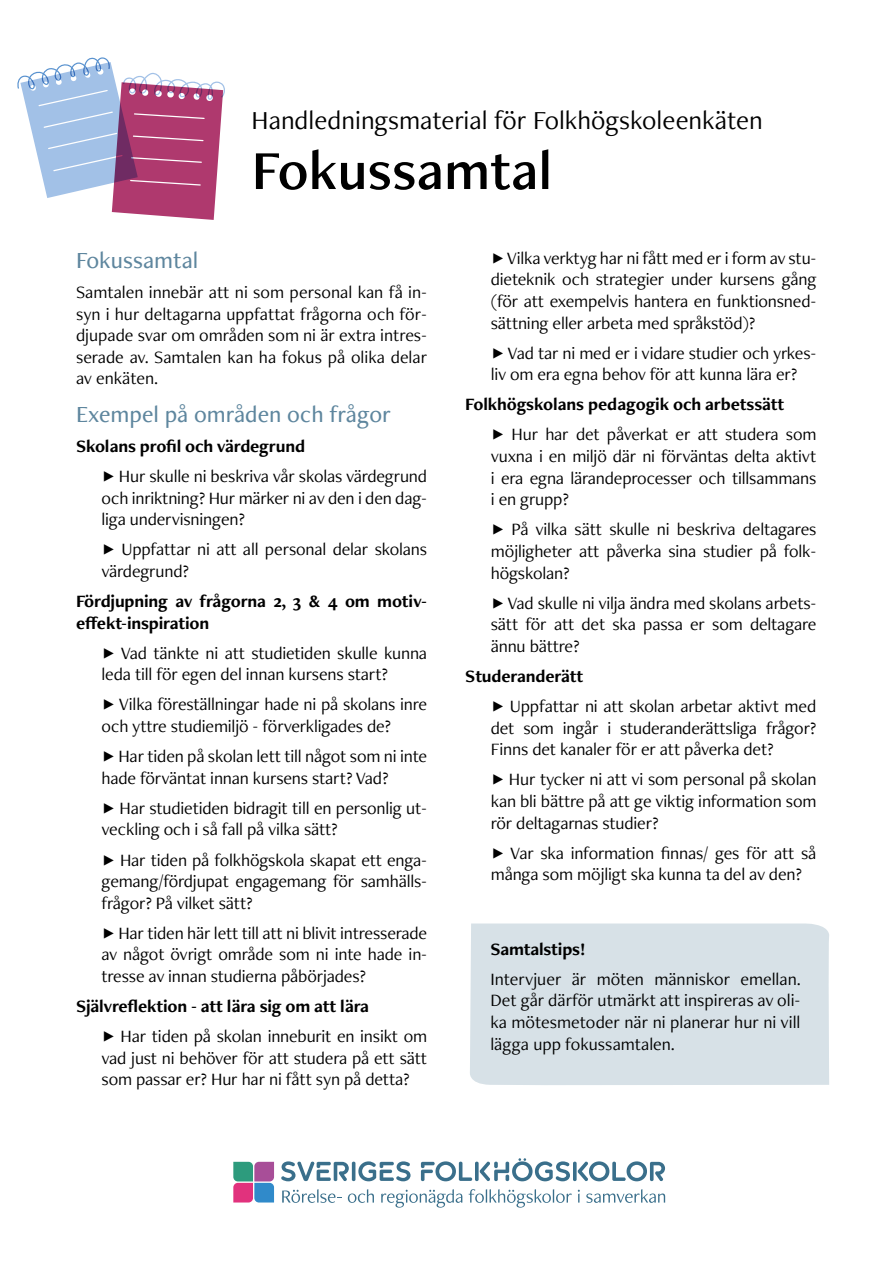
<style>
.page{position:relative;width:893px;height:1263px;background:#fff}
.page>*{position:absolute;margin:0;border:0;box-sizing:border-box;transform-origin:0 0}
.t1{font:57px "Freight Neo Pro Semi";color:#000}
.t2{font:27px "Freight Neo Pro";color:#000}
.t3{font:500 24px "Freight Neo Pro";color:#5e869e}
.t4{font:18px/21.6px "Freight Neo Pro";letter-spacing:-.01em;color:#000;text-align:justify}
.t5{font:700 18px/21.6px "Freight Neo Pro";letter-spacing:-.01em;color:#000}
</style>
<div class="page">
<svg style="left:17px;top:57px;width:208px;height:163px"></svg>
<div style="left:470px;top:923px;width:359px;height:162px;background:#d7e1e7"></div>
<svg style="left:281px;top:1161px;width:68px;height:20px"></svg>
<hr style="left:352px;top:1161px;width:3px;height:20px;background:#3a6f8b;border-radius:2px">
<svg style="left:358px;top:1161px;width:53px;height:20px"></svg>
<svg style="left:421px;top:1158px;width:244px;height:23px"></svg>
<svg style="left:282px;top:1189px;width:59px;height:14px"></svg>
<svg style="left:348px;top:1189px;width:26px;height:14px"></svg>
<svg style="left:381px;top:1189px;width:81px;height:18px"></svg>
<svg style="left:469px;top:1189px;width:103px;height:18px"></svg>
<svg style="left:578px;top:1190px;width:2px;height:12px"></svg>
<svg style="left:586px;top:1189px;width:79px;height:14px"></svg>
<svg style="left:233px;top:1162px;width:41px;height:40px;background:#8577a0"></svg>
<h2 class="t2" style="left:252px;top:102px;width:513px">Handledningsmaterial för Folkhögskoleenkäten</h2>
<h1 class="t1" style="left:252px;top:132px;width:302px">Fokussamtal</h1>
<h3 class="t3" style="left:76px;top:244px;width:124px">Fokussamtal</h3>
<p class="t4" style="left:76px;top:281px;width:353px">Samtalen innebär att ni som personal kan få in&shy;syn i hur deltagarna uppfattat frågorna och för&shy;djupade svar om områden som ni är extra intres&shy;serade av. Samtalen kan ha fokus på olika delar av enkäten.</p>
<h3 class="t3" style="left:76px;top:398px;width:316px">Exempel på områden och frågor</h3>
<p class="t5" style="left:76px;top:435px;width:231px">Skolans profil och värdegrund</p>
<p class="t4" style="left:102px;top:465px;width:327px">F Hur skulle ni beskriva vår skolas värdegrund och inriktning? Hur märker ni av den i den dag&shy;liga undervisningen?</p>
<p class="t4" style="left:102px;top:538px;width:327px">F Uppfattar ni att all personal delar skolans värdegrund?</p>
<p class="t5" style="left:76px;top:590px;width:353px">Fördjupning av frågorna 2, 3 &amp; 4 om motiv&shy;effekt-inspiration</p>
<p class="t4" style="left:102px;top:641px;width:327px">F Vad tänkte ni att studietiden skulle kunna leda till för egen del innan kursens start?</p>
<p class="t4" style="left:102px;top:693px;width:327px">F Vilka föreställningar hade ni på skolans inre och yttre studiemiljö - förverkligades de?</p>
<p class="t4" style="left:102px;top:745px;width:327px">F Har tiden på skolan lett till något som ni inte hade förväntat innan kursens start? Vad?</p>
<p class="t4" style="left:102px;top:796px;width:327px">F Har studietiden bidragit till en personlig ut&shy;veckling och i så fall på vilka sätt?</p>
<p class="t4" style="left:102px;top:848px;width:327px">F Har tiden på folkhögskola skapat ett enga&shy;gemang/fördjupat engagemang för samhälls&shy;frågor? På vilket sätt?</p>
<p class="t4" style="left:102px;top:921px;width:327px">F Har tiden här lett till att ni blivit intresserade av något övrigt område som ni inte hade in&shy;tresse av innan studierna påbörjades?</p>
<p class="t5" style="left:76px;top:995px;width:295px">Självreflektion - att lära sig om att lära</p>
<p class="t4" style="left:102px;top:1025px;width:327px">F Har tiden på skolan inneburit en insikt om vad just ni behöver för att studera på ett sätt som passar er? Hur har ni fått syn på detta?</p>
<p class="t4" style="left:491px;top:246px;width:327px">F Vilka verktyg har ni fått med er i form av stu&shy;dieteknik och strategier under kursens gång (för att exempelvis hantera en funktionsned&shy;sättning eller arbeta med språkstöd)?</p>
<p class="t4" style="left:491px;top:341px;width:327px">F Vad tar ni med er i vidare studier och yrkes&shy;liv om era egna behov för att kunna lära er?</p>
<p class="t5" style="left:465px;top:393px;width:321px">Folkhögskolans pedagogik och arbetssätt</p>
<p class="t4" style="left:491px;top:423px;width:327px">F Hur har det påverkat er att studera som vuxna i en miljö där ni förväntas delta aktivt i era egna lärandeprocesser och tillsammans i en grupp?</p>
<p class="t4" style="left:491px;top:518px;width:327px">F På vilka sätt skulle ni beskriva deltagares möjligheter att påverka sina studier på folk&shy;högskolan?</p>
<p class="t4" style="left:491px;top:591px;width:327px">F Vad skulle ni vilja ändra med skolans arbets&shy;sätt för att det ska passa er som deltagare ännu bättre?</p>
<p class="t5" style="left:465px;top:665px;width:119px">Studeranderätt</p>
<p class="t4" style="left:491px;top:695px;width:327px">F Uppfattar ni att skolan arbetar aktivt med det som ingår i studeranderättsliga frågor?<br>Finns det kanaler för er att påverka det?</p>
<p class="t4" style="left:491px;top:768px;width:327px">F Hur tycker ni att vi som personal på skolan kan bli bättre på att ge viktig information som rör deltagarnas studier?</p>
<p class="t4" style="left:491px;top:841px;width:327px">F Var ska information finnas/ ges för att så många som möjligt ska kunna ta del av den?</p>
<p class="t5" style="left:490px;top:937px;width:97px">Samtalstips!</p>
<p class="t4" style="left:490px;top:967px;width:312px">Intervjuer är möten människor emellan.<br>Det går därför utmärkt att inspireras av oli&shy;ka mötesmetoder när ni planerar hur ni vill lägga upp fokussamtalen.</p>
</div>
